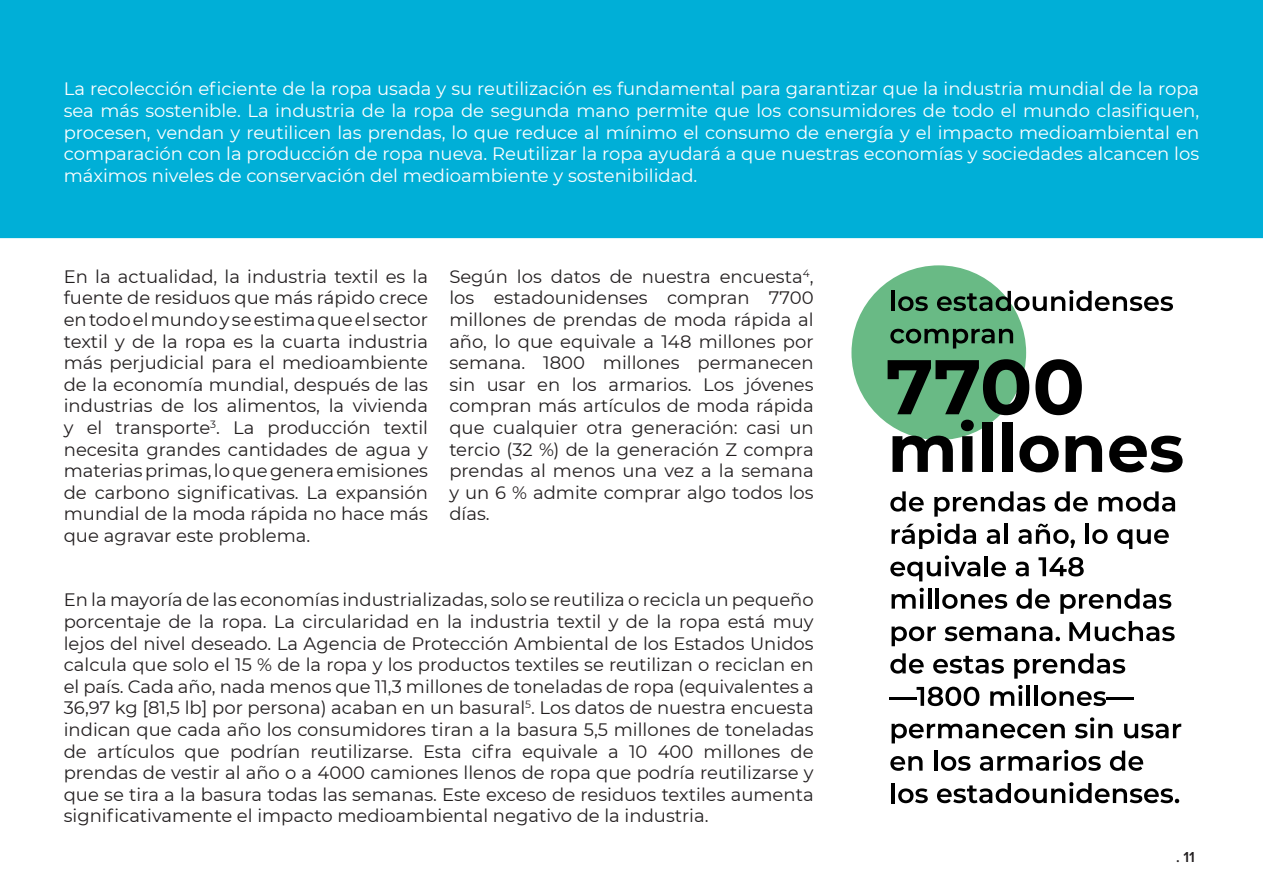
<style>
.page{position:relative;width:1263px;height:893px;background:#fff}
.page>*{position:absolute;margin:0;border:0;box-sizing:border-box;transform-origin:0 0}
.t1{font:18px/21.6px "Montserrat";color:#231f20;text-align:justify}
.t2{font:18px/21.6px "Montserrat";color:#fff;text-align:justify}
.t3{font:600 15px "Proxima Nova";color:#231f20}
</style>
<div class="page">
<hr style="left:0;top:0;width:1px;height:893px;background:#231f20">
<div style="left:1px;top:1px;width:1261px;height:236px;background:#00afd7"></div>
<div style="left:0;top:0;width:1263px;height:238px;border:2px solid #00afd7"></div>
<div style="left:851px;top:265px;width:175px;height:175px;background:#69ba85;border-radius:50%"></div>
<hr style="left:891px;top:291px;width:4px;height:20px;background:#000">
<svg style="left:898px;top:296px;width:30px;height:15px"></svg>
<svg style="left:937px;top:290px;width:236px;height:21px"></svg>
<svg style="left:890px;top:329px;width:123px;height:20px"></svg>
<svg style="left:890px;top:491px;width:34px;height:21px"></svg>
<svg style="left:934px;top:491px;width:111px;height:26px"></svg>
<svg style="left:1054px;top:491px;width:34px;height:21px"></svg>
<svg style="left:1098px;top:491px;width:77px;height:21px"></svg>
<svg style="left:891px;top:523px;width:85px;height:26px"></svg>
<svg style="left:987px;top:529px;width:13px;height:15px"></svg>
<hr style="left:1004px;top:524px;width:3px;height:20px;background:#000">
<svg style="left:1018px;top:524px;width:57px;height:24px"></svg>
<hr style="left:1086px;top:524px;width:3px;height:20px;background:#000">
<svg style="left:1092px;top:529px;width:16px;height:15px"></svg>
<svg style="left:1117px;top:529px;width:52px;height:20px"></svg>
<svg style="left:890px;top:555px;width:90px;height:26px"></svg>
<hr style="left:985px;top:556px;width:3px;height:20px;background:#000">
<svg style="left:991px;top:562px;width:15px;height:14px"></svg>
<svg style="left:1016px;top:562px;width:13px;height:14px"></svg>
<svg style="left:1038px;top:557px;width:46px;height:19px"></svg>
<svg style="left:891px;top:588px;width:33px;height:21px"></svg>
<hr style="left:928px;top:589px;width:3px;height:20px;background:#000">
<hr style="left:936px;top:589px;width:3px;height:20px;background:#000">
<svg style="left:942px;top:594px;width:65px;height:15px"></svg>
<svg style="left:1016px;top:589px;width:34px;height:20px"></svg>
<svg style="left:1060px;top:589px;width:111px;height:25px"></svg>
<svg style="left:891px;top:626px;width:45px;height:20px"></svg>
<svg style="left:945px;top:626px;width:115px;height:15px"></svg>
<svg style="left:1069px;top:621px;width:106px;height:20px"></svg>
<svg style="left:890px;top:653px;width:34px;height:21px"></svg>
<svg style="left:933px;top:656px;width:71px;height:18px"></svg>
<svg style="left:1014px;top:653px;width:111px;height:26px"></svg>
<hr style="left:889px;top:697px;width:27px;height:2px;background:#000">
<svg style="left:916px;top:687px;width:63px;height:19px"></svg>
<svg style="left:990px;top:685px;width:32px;height:21px"></svg>
<hr style="left:1026px;top:686px;width:4px;height:20px;background:#000">
<hr style="left:1034px;top:686px;width:4px;height:20px;background:#000">
<svg style="left:1041px;top:691px;width:65px;height:15px"></svg>
<hr style="left:1107px;top:697px;width:27px;height:2px;background:#000">
<svg style="left:891px;top:724px;width:174px;height:19px"></svg>
<svg style="left:1075px;top:717px;width:37px;height:21px"></svg>
<svg style="left:1124px;top:724px;width:57px;height:14px"></svg>
<svg style="left:890px;top:756px;width:32px;height:15px"></svg>
<hr style="left:934px;top:751px;width:4px;height:20px;background:#000">
<svg style="left:941px;top:756px;width:29px;height:15px"></svg>
<svg style="left:980px;top:750px;width:121px;height:21px"></svg>
<svg style="left:1110px;top:751px;width:33px;height:20px"></svg>
<hr style="left:891px;top:783px;width:4px;height:20px;background:#000">
<svg style="left:898px;top:788px;width:30px;height:15px"></svg>
<svg style="left:937px;top:782px;width:242px;height:21px"></svg>
<svg style="left:1109px;top:436px;width:73px;height:36px"></svg>
<svg style="left:887px;top:359px;width:215px;height:113px"></svg>
<p class="t2" style="left:64px;top:78px;width:1137px">La recolección eficiente de la ropa usada y su reutilización es fundamental para garantizar que la industria mundial de la ropa sea más sostenible. La industria de la ropa de segunda mano permite que los consumidores de todo el mundo clasifiquen, procesen, vendan y reutilicen las prendas, lo que reduce al mínimo el consumo de energía y el impacto medioambiental en comparación con la producción de ropa nueva. Reutilizar la ropa ayudará a que nuestras economías y sociedades alcancen los máximos niveles de conservación del medioambiente y sostenibilidad.</p>
<p class="t1" style="left:64px;top:265px;width:366px">En la actualidad, la industria textil es la fuente de residuos que más rápido crece en todo el mundo y se estima que el sector textil y de la ropa es la cuarta industria más perjudicial para el medioambiente de la economía mundial, después de las industrias de los alimentos, la vivienda y el transporte<sup>3</sup>. La producción textil necesita grandes cantidades de agua y materias primas, lo que genera emisiones de carbono significativas. La expansión mundial de la moda rápida no hace más que agravar este problema.</p>
<p class="t1" style="left:449px;top:265px;width:366px">Según los datos de nuestra encuesta<sup>4</sup>, los estadounidenses compran 7700 millones de prendas de moda rápida al año, lo que equivale a 148 millones por semana. 1800 millones permanecen sin usar en los armarios. Los jóvenes compran más artículos de moda rápida que cualquier otra generación: casi un tercio (32 %) de la generación Z compra prendas al menos una vez a la semana y un 6 % admite comprar algo todos los días.</p>
<p class="t1" style="left:64px;top:588px;width:751px">En la mayoría de las economías industrializadas, solo se reutiliza o recicla un pequeño porcentaje de la ropa. La circularidad en la industria textil y de la ropa está muy lejos del nivel deseado. La Agencia de Protección Ambiental de los Estados Unidos calcula que solo el 15 % de la ropa y los productos textiles se reutilizan o reciclan en el país. Cada año, nada menos que 11,3 millones de toneladas de ropa (equivalentes a 36,97 kg [81,5 lb] por persona) acaban en un basural<sup>5</sup>. Los datos de nuestra encuesta indican que cada año los consumidores tiran a la basura 5,5 millones de toneladas de artículos que podrían reutilizarse. Esta cifra equivale a 10 400 millones de prendas de vestir al año o a 4000 camiones llenos de ropa que podría reutilizarse y que se tira a la basura todas las semanas. Este exceso de residuos textiles aumenta significativamente el impacto medioambiental negativo de la industria.</p>
<p class="t3" style="left:1176px;top:846px;width:20px">. 11</p>
</div>
